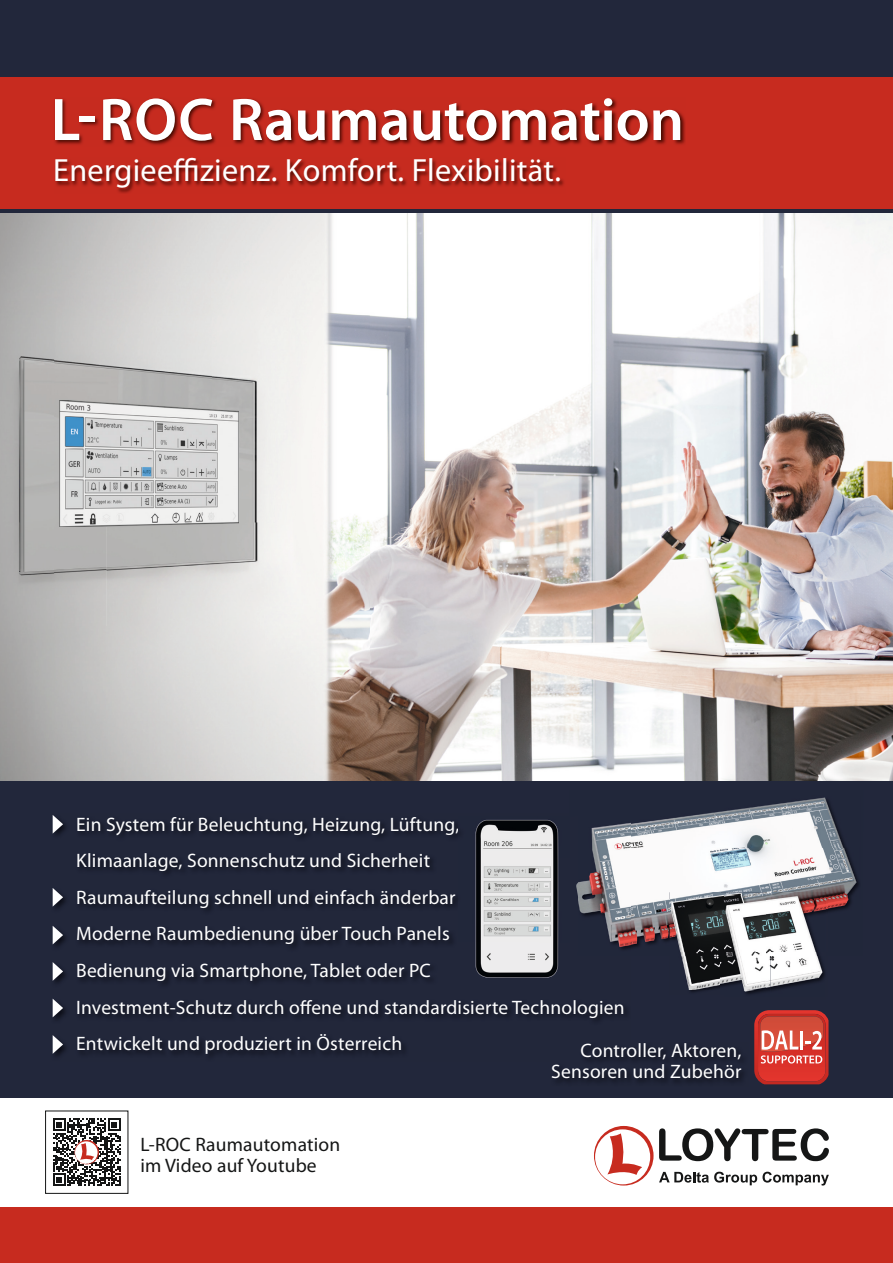
<style>
.page{position:relative;width:893px;height:1263px;background:#fff}
.page>*{position:absolute;margin:0;border:0;box-sizing:border-box;transform-origin:0 0}
.t1{font:600 60.6px "Myriad Pro";letter-spacing:-.005em;color:#fff}
.t2{font:32.25px "Myriad Pro";letter-spacing:.01em;color:#fff}
.t3{font:19.5px/36.6px "Myriad Pro";letter-spacing:.01em;color:#fff}
.t4{font:19.5px/21px "Myriad Pro";letter-spacing:.01em;color:#151616}
</style>
<div class="page">
<img style="left:370px;top:212px;width:523px;height:569px">
<img style="left:0;top:212px;width:54px;height:569px">
<img style="left:54px;top:212px;width:316px;height:207px">
<img style="left:54px;top:419px;width:53px;height:311px">
<img style="left:238px;top:419px;width:131px;height:103px">
<img style="left:107px;top:522px;width:157px;height:208px">
<img style="left:264px;top:522px;width:106px;height:259px">
<img style="left:59px;top:400px;width:179px;height:127px">
<div style="left:0;top:1207px;width:893px;height:56px;background:#c72b1f"></div>
<div style="left:0;top:0;width:893px;height:212px;background:#22273b"></div>
<div style="left:0;top:781px;width:893px;height:317px;background:#22273b"></div>
<img style="left:52px;top:815px;width:421px;height:241px">
<svg style="left:53px;top:815px;width:10px;height:18px"></svg>
<svg style="left:53px;top:888px;width:10px;height:18px"></svg>
<svg style="left:53px;top:926px;width:10px;height:18px"></svg>
<svg style="left:53px;top:962px;width:10px;height:19px"></svg>
<svg style="left:53px;top:1035px;width:10px;height:19px"></svg>
<svg style="left:53px;top:999px;width:10px;height:18px"></svg>
<img style="left:631px;top:900px;width:39px;height:48px">
<img style="left:631px;top:797px;width:215px;height:51px">
<img style="left:631px;top:848px;width:228px;height:52px">
<img style="left:827px;top:900px;width:24px;height:13px">
<img style="left:578px;top:823px;width:53px;height:127px">
<img style="left:670px;top:893px;width:50px;height:97px">
<svg style="left:659px;top:1172px;width:170px;height:13px"></svg>
<svg style="left:594px;top:1126px;width:59px;height:59px"></svg>
<svg style="left:659px;top:1128px;width:170px;height:33px"></svg>
<div style="left:45px;top:1110px;width:83px;height:84px;border:1px solid #151616"></div>
<svg style="left:53px;top:1118px;width:68px;height:68px"></svg>
<img style="left:459px;top:816px;width:100px;height:126px">
<img style="left:459px;top:942px;width:100px;height:42px">
<img style="left:576px;top:883px;width:2px;height:13px">
<img style="left:770px;top:956px;width:55px;height:35px">
<img style="left:825px;top:895px;width:2px;height:18px">
<img style="left:770px;top:893px;width:55px;height:63px">
<img style="left:720px;top:956px;width:5px;height:31px">
<svg style="left:720px;top:951px;width:5px;height:5px"></svg>
<img style="left:720px;top:893px;width:46px;height:58px">
<img style="left:725px;top:956px;width:45px;height:38px">
<svg style="left:766px;top:951px;width:4px;height:5px"></svg>
<img style="left:766px;top:895px;width:4px;height:56px">
<img style="left:725px;top:895px;width:41px;height:61px">
<svg style="left:754px;top:1010px;width:74px;height:74px;background:#d35148"></svg>
<div style="left:0;top:77px;width:893px;height:131px;background:#c72b1f"></div>
<img style="left:56px;top:159px;width:508px;height:34px">
<img style="left:55px;top:98px;width:630px;height:47px">
<h1 class="t1" style="left:51px;top:81px;width:635px">L-ROC Raumautomation</h1>
<h2 class="t2" style="left:53px;top:151px;width:509px">Energieeffizienz. Komfort. Flexibilität.</h2>
<p class="t3" style="left:76px;top:805px;width:550px">Ein System für Beleuchtung, Heizung, Lüftung,<br>Klimaanlage, Sonnenschutz und Sicherheit<br>Raumaufteilung schnell und einfach änderbar<br>Moderne Raumbedienung über Touch Panels<br>Bedienung via Smartphone, Tablet oder PC<br>Investment-Schutz durch offene und standardisierte Technologien Entwickelt und produziert in Österreich</p>
<p class="t3" style="left:551px;top:1040px;width:192px;line-height:21px;text-align:right">Controller, Aktoren,<br>Sensoren und Zubehör</p>
<p class="t4" style="left:140px;top:1134px;width:201px">L-ROC Raumautomation im Video auf Youtube</p>
</div>
